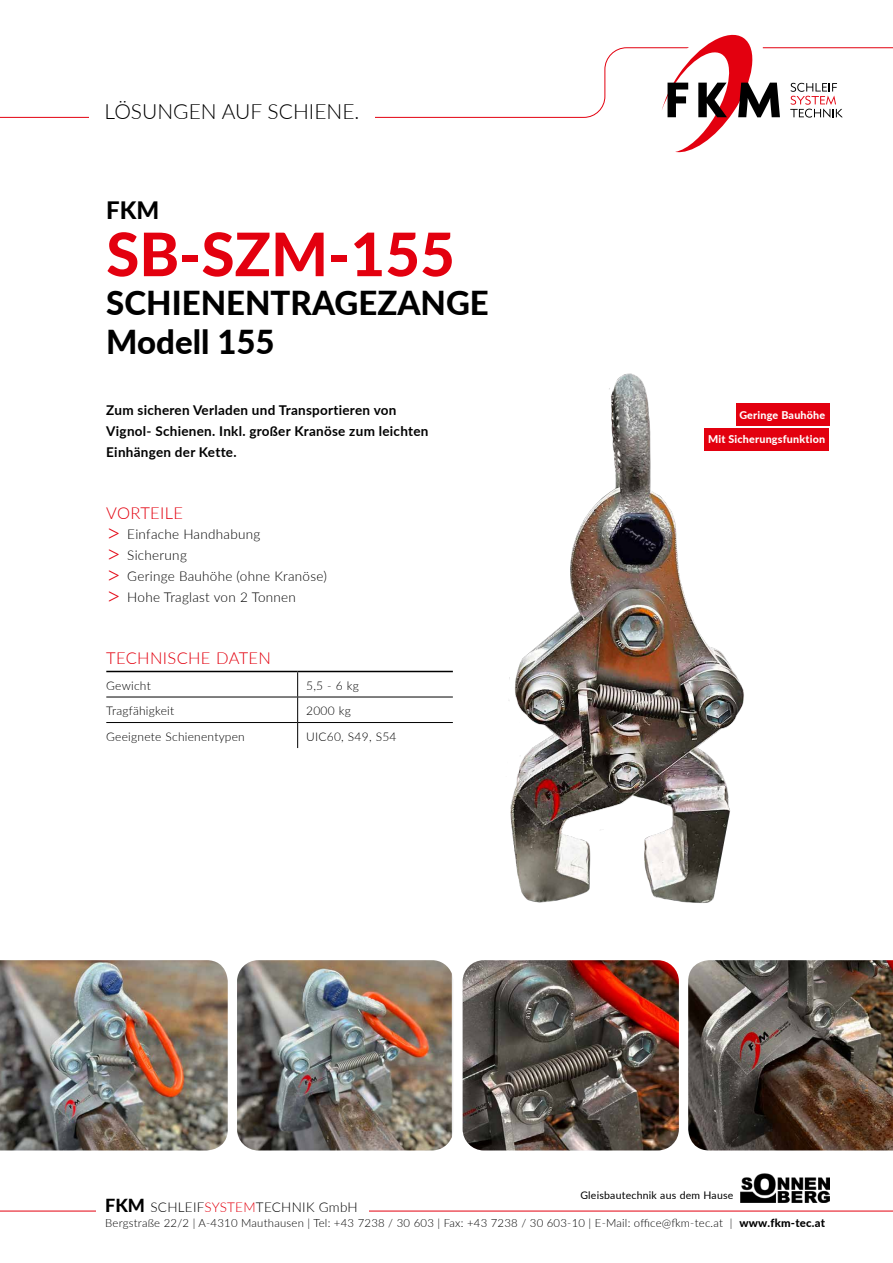
<style>
.page{position:relative;width:893px;height:1263px;background:#fff}
.page>*{position:absolute;margin:0;border:0;box-sizing:border-box;transform-origin:0 0}
.t1{font:800 60px "Lato";color:#e3000f}
.t2{font:800 33px/39px "Lato";color:#000}
.t3{font:800 24px "Lato";color:#000}
.t4{font:300 21px "Lato";color:#000}
.t5{font:300 16.5px "Lato";letter-spacing:.02em;color:#e3000f}
.t6{font:300 13.5px/21px "Lato";letter-spacing:.02em;color:#000}
.t7{font:700 13.5px/21px "Lato";letter-spacing:.02em;color:#000}
.t8{font:300 12px "Lato";letter-spacing:.02em;color:#000}
.t9{font:300 11.25px "Lato";letter-spacing:.02em;color:#000}
.t10{font:800 10.8px "Lato";letter-spacing:.02em;color:#fff}
.t11{font:10.5px "Lato";letter-spacing:.02em;color:#000}
.s1{font-size:25.5px;color:#e3000f}
.s2{font-weight:800;font-size:18px}
.s3{color:#e3000f}
.s4{font-weight:800}
</style>
<div class="page">
<hr style="left:0;top:1211px;width:893px;height:1px;background:#e3000f">
<svg style="left:0;top:47px;width:893px;height:71px"></svg>
<svg style="left:790px;top:83px;width:53px;height:35px"></svg>
<svg style="left:647px;top:34px;width:133px;height:119px"></svg>
<div style="left:89px;top:102px;width:286px;height:34px;background:#fff"></div>
<div style="left:97px;top:1194px;width:272px;height:25px;background:#fff"></div>
<img style="left:508px;top:373px;width:275px;height:530px">
<img style="left:0;top:960px;width:228px;height:190px">
<img style="left:688px;top:960px;width:205px;height:190px">
<img style="left:463px;top:960px;width:216px;height:190px">
<img style="left:237px;top:960px;width:215px;height:190px">
<div style="left:736px;top:404px;width:93px;height:22px;background:#e3000f"></div>
<div style="left:705px;top:429px;width:124px;height:22px;background:#e3000f"></div>
<hr style="left:106px;top:671px;width:192px;height:1px;background:#000">
<hr style="left:298px;top:671px;width:155px;height:1px;background:#000">
<hr style="left:106px;top:697px;width:192px;height:1px;background:#000">
<hr style="left:298px;top:697px;width:155px;height:1px;background:#000">
<hr style="left:106px;top:722px;width:192px;height:1px;background:#000">
<hr style="left:298px;top:722px;width:155px;height:1px;background:#000">
<svg style="left:297px;top:672px;width:1px;height:76px"></svg>
<img style="left:740px;top:1173px;width:89px;height:29px">
<h3 class="t4" style="left:105px;top:96px;width:256px">LÖSUNGEN AUF SCHIENE.</h3>
<h3 class="t3" style="left:106px;top:193px;width:55px">FKM</h3>
<h1 class="t1" style="left:106px;top:210px;width:350px">SB-SZM-155</h1>
<h2 class="t2" style="left:106px;top:282px;width:384px">SCHIENENTRAGEZANGE<br>Modell 155</h2>
<p class="t7" style="left:106px;top:399px;width:324px">Zum sicheren Verladen und Transportieren von<br>Vignol- Schienen. Inkl. großer Kranöse zum leichten<br>Einhängen der Kette.</p>
<h3 class="t5" style="left:106px;top:502px;width:78px">VORTEILE</h3>
<p class="t6" style="left:106px;top:523px;width:222px"><span class="s1">&gt;</span> Einfache Handhabung<br><span class="s1">&gt;</span> Sicherung<br><span class="s1">&gt;</span> Geringe Bauhöhe (ohne Kranöse) <span class="s1">&gt;</span> Hohe Traglast von 2 Tonnen</p>
<h3 class="t5" style="left:106px;top:647px;width:166px">TECHNISCHE DATEN</h3>
<p class="t8" style="left:106px;top:677px;width:46px">Gewicht</p>
<p class="t8" style="left:306px;top:677px;width:54px">5,5 - 6 kg</p>
<p class="t8" style="left:106px;top:702px;width:69px">Tragfähigkeit</p>
<p class="t8" style="left:306px;top:702px;width:46px">2000 kg</p>
<p class="t8" style="left:106px;top:728px;width:140px">Geeignete Schienentypen</p>
<p class="t8" style="left:306px;top:728px;width:92px">UIC60, S49, S54</p>
<p class="t10" style="left:739px;top:407px;width:87px">Geringe Bauhöhe</p>
<p class="t10" style="left:708px;top:431px;width:119px">Mit Sicherungsfunktion</p>
<p class="t11" style="left:580px;top:1187px;width:154px">Gleisbautechnik aus dem Hause</p>
<p class="t6" style="left:105px;top:1196px;width:254px"><span class="s2">FKM</span> SCHLEIF<span class="s3">SYSTEM</span>TECHNIK GmbH</p>
<p class="t9" style="left:105px;top:1215px;width:721px">Bergstraße 22/2 | A-4310 Mauthausen | Tel: +43 7238 / 30 603 | Fax: +43 7238 / 30 603-10 | E-Mail: office@fkm-tec.at | <span class="s4">www.fkm-tec.at</span></p>
</div>
